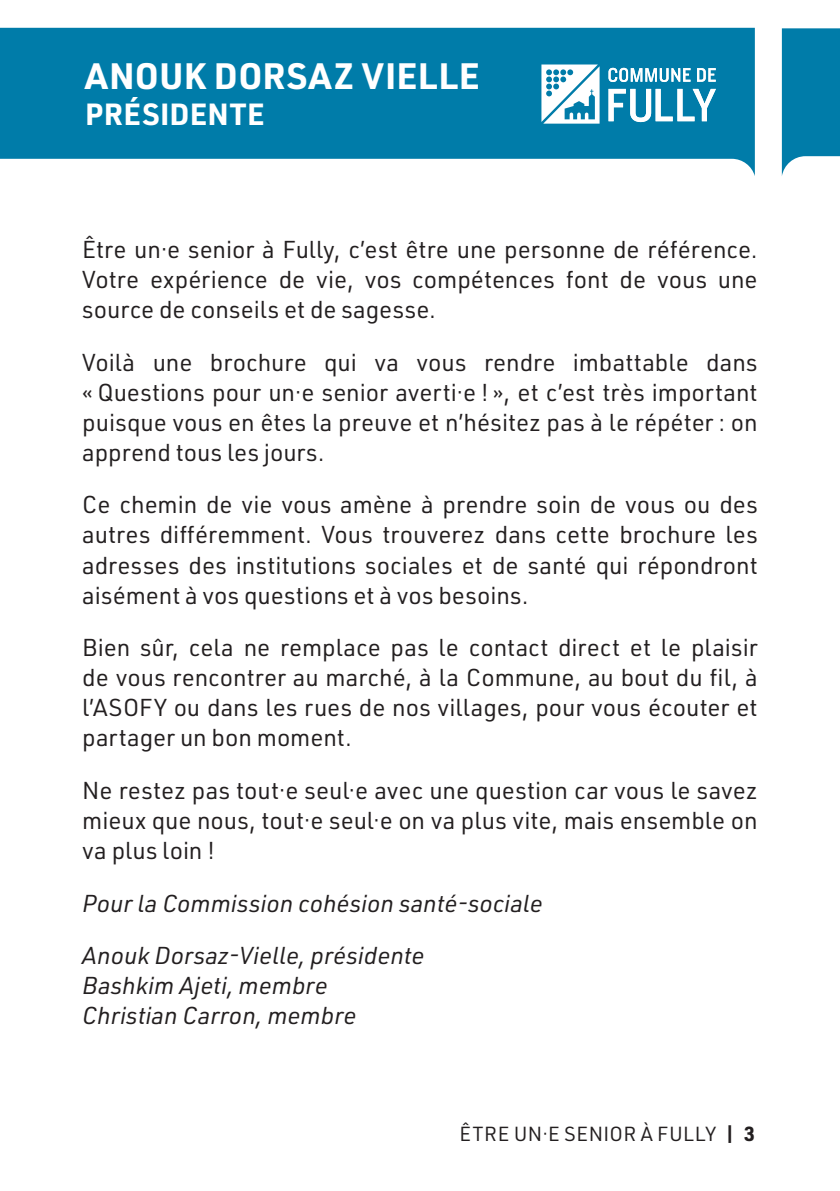
<style>
.page{position:relative;width:840px;height:1191px;background:#fff}
.page>*{position:absolute;margin:0;border:0;box-sizing:border-box;transform-origin:0 0}
.t1{font:700 36px "URWDIN";letter-spacing:.015em;color:#fff}
.t2{font:700 30px "URWDIN";letter-spacing:.02em;color:#fff}
.t3{font:24px/30px "URWDIN";color:#231f20;text-align:justify}
.t4{font:italic 24px/52.6px "URWDIN";color:#231f20}
.t5{font:20px "URWDIN";letter-spacing:.025em;color:#231f20}
.s1{font-weight:700}
</style>
<div class="page">
<svg style="left:0;top:28px;width:754px;height:146px;background:#1c8ab2"></svg>
<svg style="left:781px;top:28px;width:58px;height:148px;background:#268fb5"></svg>
<svg style="left:608px;top:68px;width:82px;height:14px"></svg>
<svg style="left:696px;top:68px;width:19px;height:14px"></svg>
<svg style="left:608px;top:89px;width:107px;height:33px"></svg>
<svg style="left:541px;top:64px;width:58px;height:60px"></svg>
<h1 class="t1" style="left:85px;top:51px;width:396px">ANOUK DORSAZ VIELLE</h1>
<p class="t2" style="left:85px;top:94px;width:181px">PRÉSIDENTE</p>
<p class="t3" style="left:82px;top:234px;width:676px">Être un∙e senior à Fully, c’est être une personne de référence.<br>Votre expérience de vie, vos compétences font de vous une source de conseils et de sagesse.</p>
<p class="t3" style="left:82px;top:346px;width:676px">Voilà une brochure qui va vous rendre imbattable dans « Questions pour un∙e senior averti∙e ! », et c’est très important puisque vous en êtes la preuve et n’hésitez pas à le répéter : on apprend tous les jours.</p>
<p class="t3" style="left:82px;top:489px;width:676px">Ce chemin de vie vous amène à prendre soin de vous ou des autres différemment. Vous trouverez dans cette brochure les adresses des institutions sociales et de santé qui répondront aisément à vos questions et à vos besoins.</p>
<p class="t3" style="left:82px;top:632px;width:676px">Bien sûr, cela ne remplace pas le contact direct et le plaisir de vous rencontrer au marché, à la Commune, au bout du fil, à l’ASOFY ou dans les rues de nos villages, pour vous écouter et partager un bon moment.</p>
<p class="t3" style="left:82px;top:774px;width:676px">Ne restez pas tout∙e seul∙e avec une question car vous le savez mieux que nous, tout∙e seul∙e on va plus vite, mais ensemble on va plus loin !</p>
<p class="t4" style="left:82px;top:876px;width:462px">Pour la Commission cohésion santé-sociale<br>Anouk Dorsaz-Vielle, présidente</p>
<p class="t4" style="left:82px;top:970px;width:275px;line-height:30px">Bashkim Ajeti, membre<br>Christian Carron, membre</p>
<p class="t5" style="left:459px;top:1120px;width:296px">ÊTRE UN·E SENIOR À FULLY <span class="s1">| 3</span></p>
</div>
